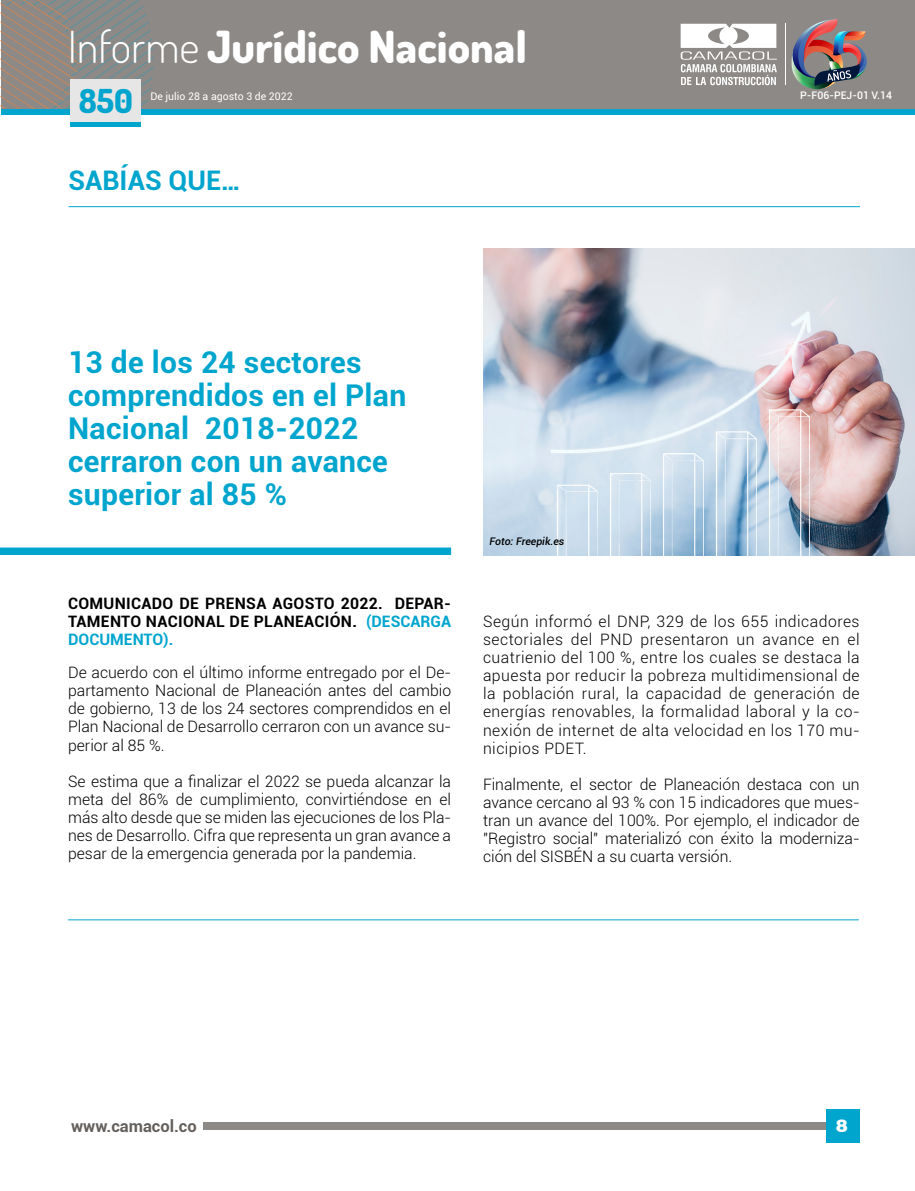
<style>
.page{position:relative;width:915px;height:1191px;background:#fff}
.page>*{position:absolute;margin:0;border:0;box-sizing:border-box;transform-origin:0 0}
.t1{font:800 44.25px "Dosis";color:#fff}
.t2{font:800 33px "Dosis";color:#00a5ce}
.t3{font:700 30px/33px "Roboto";letter-spacing:.01em;color:#00a5ce}
.t4{font:700 27px "Roboto";color:#00a5ce}
.t5{font:900 19.5px "Roboto";color:#fff}
.t6{font:900 19.5px "Helvetica";color:#fff}
.t7{font:700 16.5px "Roboto";color:#66605c}
.t8{font:300 15.75px/18px "Roboto";color:#000;text-align:justify}
.t9{font:700 15.75px/18px "Roboto";letter-spacing:.02em;color:#000}
.t10{font:700 15.75px "Roboto";color:#00a5ce}
.t11{font:10.5px "Roboto";color:#fff}
.t12{font:500 10.5px "Roboto";color:#fff}
.t13{font:italic 500 10.5px "Roboto";color:#000}
.s1{font-weight:300}
.s2{color:#00a5ce}
</style>
<div class="page">
<div style="left:203px;top:1122px;width:655px;height:7px;background:#8c8986"></div>
<div style="left:825px;top:1109px;width:33px;height:34px;background:#00a5ce"></div>
<div style="left:1px;top:0;width:913px;height:108px;background:#8c8986"></div>
<div style="left:1px;top:109px;width:913px;height:5px;background:#00a5ce"></div>
<svg style="left:1px;top:0;width:158px;height:109px"></svg>
<div style="left:70px;top:122px;width:70px;height:5px;background:#00a5ce"></div>
<div style="left:70px;top:79px;width:70px;height:43px;background:#e7e6e6"></div>
<img style="left:791px;top:19px;width:75px;height:70px">
<svg style="left:680px;top:24px;width:96px;height:61px"></svg>
<hr style="left:785px;top:24px;width:1px;height:61px;background:#fff">
<div style="left:0;top:547px;width:451px;height:8px;background:#00a5ce"></div>
<img style="left:483px;top:249px;width:431px;height:306px">
<hr style="left:68px;top:206px;width:791px;height:1px;background:#00a5ce">
<hr style="left:68px;top:919px;width:790px;height:1px;background:#00a5ce">
<h1 class="t1" style="left:68px;top:18px;width:460px"><span class="s1">Informe</span> Jurídico Nacional</h1>
<h2 class="t2" style="left:79px;top:80px;width:55px">850</h2>
<p class="t11" style="left:150px;top:89px;width:144px">De julio 28 a agosto 3 de 2022</p>
<h3 class="t4" style="left:68px;top:162px;width:174px">Sabías que…</h3>
<h3 class="t3" style="left:68px;top:345px;width:339px">13 de los 24 sectores comprendidos en el Plan<br>Nacional 2018-2022 cerraron con un avance superior al 85 %</h3>
<p class="t13" style="left:489px;top:534px;width:76px">Foto: Freepik.es</p>
<p class="t12" style="left:800px;top:87px;width:93px">P-F06-PEJ-01 V.14</p>
<p class="t9" style="left:68px;top:594px;width:384px">Comunicado de Prensa agosto 2022. Depar&shy;tamento Nacional de Planeación. <span class="s2">(Des</span></p>
<p class="t10" style="left:400px;top:611px;width:52px">carga</p>
<p class="t10" style="left:68px;top:629px;width:107px">Documento).</p>
<p class="t8" style="left:68px;top:663px;width:384px">De acuerdo con el último informe entregado por el De&shy;partamento Nacional de Planeación antes del cambio de gobierno, 13 de los 24 sectores comprendidos en el Plan Nacional de Desarrollo cerraron con un avance su&shy;perior al 85 %.</p>
<p class="t8" style="left:68px;top:771px;width:384px">Se estima que a finalizar el 2022 se pueda alcanzar la meta del 86% de cumplimiento, convirtiéndose en el más alto desde que se miden las ejecuciones de los Pla&shy;nes de Desarrollo. Cifra que representa un gran avance a pesar de la emergencia generada por la pandemia.</p>
<p class="t8" style="left:483px;top:612px;width:378px">Según informó el DNP, 329 de los 655 indicadores sectoriales del PND presentaron un avance en el cuatrienio del 100 %, entre los cuales se destaca la apuesta por reducir la pobreza multidimensional de la población rural, la capacidad de generación de energías renovables, la formalidad laboral y la co&shy;nexión de internet de alta velocidad en los 170 mu&shy;nicipios PDET.</p>
<p class="t8" style="left:483px;top:774px;width:378px">Finalmente, el sector de Planeación destaca con un avance cercano al 93 % con 15 indicadores que mues&shy;tran un avance del 100%. Por ejemplo, el indicador de "Registro social" materializó con éxito la moderniza&shy;ción del SISBÉN a su cuarta versión.</p>
<p class="t7" style="left:71px;top:1114px;width:127px">www.camacol.co</p>
<p class="t5" style="left:836px;top:1114px;width:13px">1</p>
<p class="t6" style="left:836px;top:1118px;width:13px">8</p>
</div>
